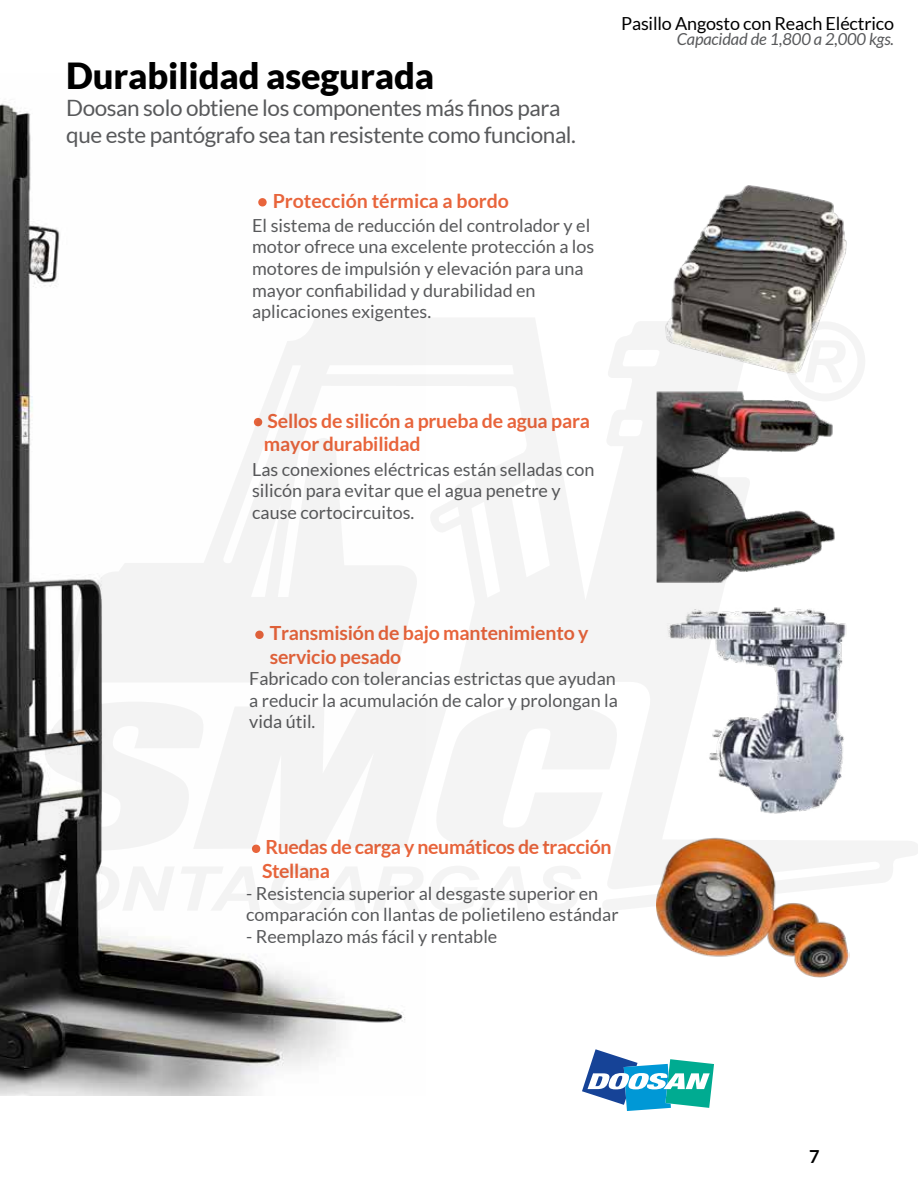
<style>
.page{position:relative;width:918px;height:1188px;background:#fff}
.page>*{position:absolute;margin:0;border:0;box-sizing:border-box;transform-origin:0 0}
.t1{font:900 36px "Lato";letter-spacing:-.005em;color:#000}
.t2{font:22.5px/27px "Lato";letter-spacing:-.02em;color:#58595b}
.t3{font:700 19.5px/23.4px "Lato";letter-spacing:-.01em;color:#e8643b}
.t4{font:18px/21.6px "Lato";color:#58595b}
.t5{font:18px "Lato";letter-spacing:-.01em;color:#000}
.t6{font:700 18px "Lato";color:#000}
.t7{font:italic 16.5px "Lato";letter-spacing:-.01em;color:#58595b}
</style>
<div class="page">
<img style="left:0;top:103px;width:405px;height:993px">
<svg style="left:582px;top:1049px;width:132px;height:62px"></svg>
<svg style="left:258px;top:198px;width:9px;height:8px"></svg>
<img style="left:657px;top:185px;width:193px;height:793px">
<svg style="left:61px;top:317px;width:857px;height:595px"></svg>
<svg style="left:4px;top:866px;width:171px;height:46px"></svg>
<svg style="left:181px;top:866px;width:79px;height:45px"></svg>
<svg style="left:271px;top:866px;width:95px;height:46px"></svg>
<svg style="left:373px;top:866px;width:155px;height:45px"></svg>
<svg style="left:536px;top:866px;width:45px;height:45px"></svg>
<svg style="left:26px;top:702px;width:592px;height:151px"></svg>
<svg style="left:785px;top:321px;width:80px;height:80px"></svg>
<h1 class="t1" style="left:66px;top:54px;width:369px">Durabilidad asegurada</h1>
<p class="t2" style="left:66px;top:94px;width:511px">Doosan solo obtiene los componentes más finos para que este pantógrafo sea tan resistente como funcional.</p>
<p class="t3" style="left:273px;top:189px;width:238px">Protección térmica a bordo</p>
<p class="t4" style="left:252px;top:214px;width:344px">El sistema de reducción del controlador y el motor ofrece una excelente protección a los motores de impulsión y elevación para una mayor confiabilidad y durabilidad en aplicaciones exigentes.</p>
<p class="t5" style="left:621px;top:13px;width:275px">Pasillo Angosto con Reach Eléctrico</p>
<p class="t7" style="left:677px;top:30px;width:219px">Capacidad de 1,800 a 2,000 kgs.</p>
<p class="t3" style="left:264px;top:409px;width:328px">Sellos de silicón a prueba de agua para mayor durabilidad</p>
<p class="t4" style="left:252px;top:458px;width:344px">Las conexiones eléctricas están selladas con silicón para evitar que el agua penetre y cause cortocircuitos.</p>
<p class="t3" style="left:270px;top:621px;width:320px">Transmisión de bajo mantenimiento y servicio pesado</p>
<p class="t4" style="left:249px;top:668px;width:370px;text-align:justify">Fabricado con tolerancias estrictas que ayudan a reducir la acumulación de calor y prolongan la vida útil.</p>
<p class="t3" style="left:262px;top:835px;width:351px">Ruedas de carga y neumáticos de tracción<br>Stellana</p>
<p class="t4" style="left:246px;top:882px;width:374px">- Resistencia superior al desgaste superior en comparación con llantas de polietileno estándar</p>
<p class="t4" style="left:246px;top:926px;width:253px">- Reemplazo más fácil y rentable</p>
<p class="t6" style="left:809px;top:1146px;width:12px">7</p>
</div>
